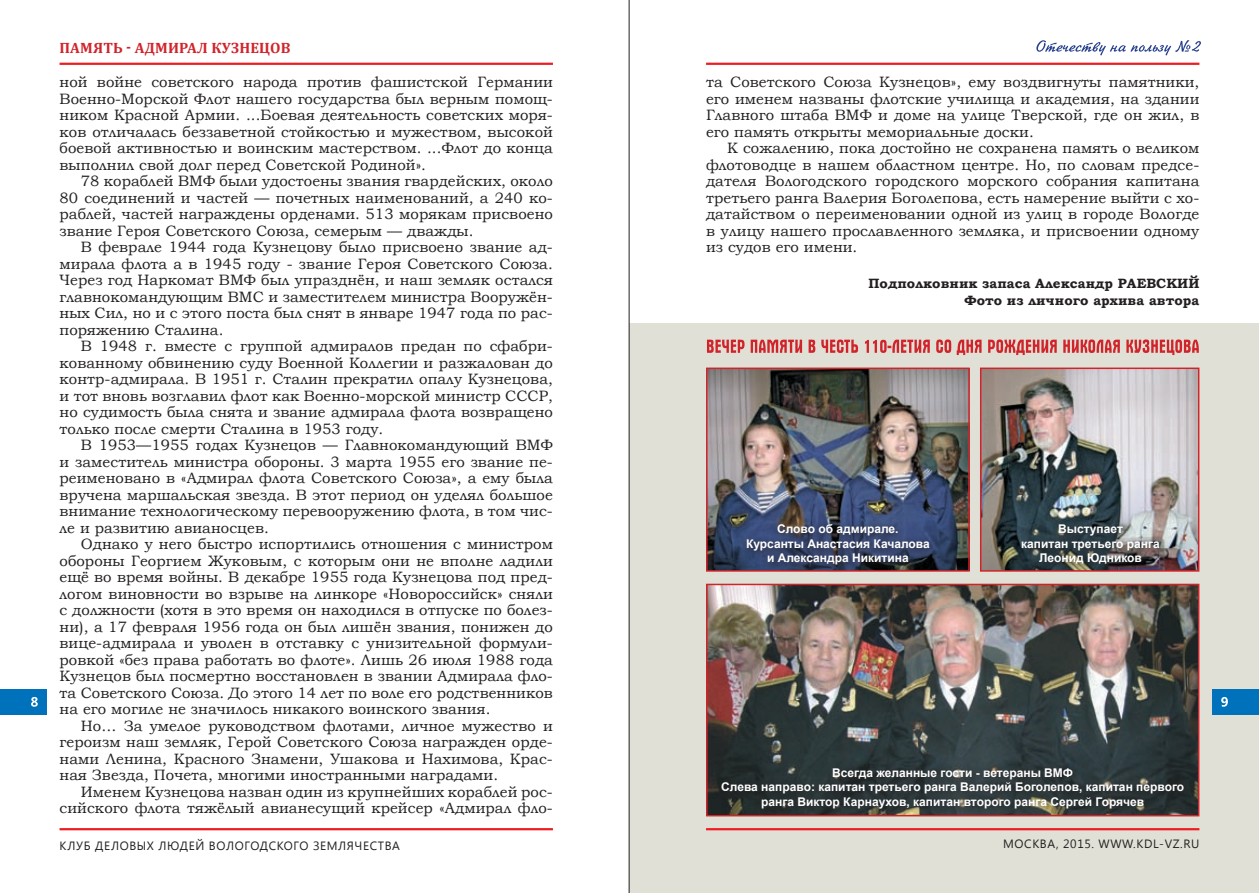
<style>
.page{position:relative;width:1259px;height:893px;background:#fff}
.page>*{position:absolute;margin:0;border:0;box-sizing:border-box;transform-origin:0 0}
.t1{font:15px/16.5px "Bookman Old Style";letter-spacing:.005em;color:#231f20;text-align:justify}
.t2{font:700 15px "Cambria";letter-spacing:.01em;color:#d1232a}
.t3{font:700 13.5px/16.5px "Bookman Old Style";letter-spacing:.005em;color:#231f20;text-align:right}
.t4{font:700 12px/14.4px "Arial";color:#fff;text-align:center}
.t5{font:12px "Segoe UI";letter-spacing:.05em;color:#231f20}
</style>
<div class="page">
<hr style="left:60px;top:828px;width:493px;height:2px;background:#ee1d23">
<hr style="left:60px;top:63px;width:493px;height:2px;background:#ee1d23">
<svg style="left:1036px;top:40px;width:165px;height:15px"></svg>
<hr style="left:706px;top:63px;width:493px;height:2px;background:#ee1d23">
<div style="left:629px;top:323px;width:630px;height:570px;background:#e1e0d6"></div>
<div style="left:0;top:689px;width:47px;height:25px;background:#0072bc"></div>
<svg style="left:31px;top:697px;width:7px;height:10px"></svg>
<div style="left:1212px;top:689px;width:47px;height:25px;background:#0072bc"></div>
<svg style="left:1221px;top:697px;width:6px;height:10px"></svg>
<img style="left:709px;top:587px;width:487px;height:226px">
<div style="left:706px;top:584px;width:493px;height:232px;border:2px solid #d1232a"></div>
<img style="left:709px;top:371px;width:257px;height:198px">
<div style="left:706px;top:368px;width:263px;height:204px;border:2px solid #d1232a"></div>
<img style="left:983px;top:371px;width:213px;height:198px">
<div style="left:980px;top:368px;width:219px;height:204px;border:2px solid #d1232a"></div>
<svg style="left:707px;top:339px;width:492px;height:16px"></svg>
<hr style="left:706px;top:828px;width:493px;height:2px;background:#ee1d23">
<img style="left:1014px;top:518px;width:153px;height:54px">
<svg style="left:740px;top:518px;width:198px;height:54px;background:#39405e"></svg>
<svg style="left:715px;top:762px;width:477px;height:55px;background:#343737"></svg>
<hr style="left:629px;top:0;width:1px;height:893px;background:#231f20">
<p class="t2" style="left:60px;top:38px;width:221px">Память - Адмирал Кузнецов</p>
<p class="t1" style="left:60px;top:74px;width:495px">ной войне советского народа против фашистской Германии Военно-Морской Флот нашего государства был верным помощ&shy;ником Красной Армии. ...Боевая деятельность советских моря&shy;ков отличалась беззаветной стойкостью и мужеством, высокой боевой активностью и воинским мастерством. ...Флот до конца выполнил свой долг перед Советской Родиной».</p>
<p class="t1" style="left:60px;top:173px;width:495px;text-indent:21px">78 кораблей ВМФ были удостоены звания гвардейских, около 80 соединений и частей — почетных наименований, а 240 ко&shy;раблей, частей награждены орденами. 513 морякам присвоено звание Героя Советского Союза, семерым — дважды.</p>
<p class="t1" style="left:60px;top:239px;width:495px;text-indent:21px">В феврале 1944 года Кузнецову было присвоено звание ад&shy;мирала флота а в 1945 году - звание Героя Советского Союза.<br>Через год Наркомат ВМФ был упразднён, и наш земляк остался главнокомандующим ВМС и заместителем министра Вооружён&shy;ных Сил, но и с этого поста был снят в январе 1947 года по рас&shy;поряжению Сталина.</p>
<p class="t1" style="left:60px;top:338px;width:495px;text-indent:21px">В 1948 г. вместе с группой адмиралов предан по сфабри&shy;кованному обвинению суду Военной Коллегии и разжалован до контр-адмирала. В 1951 г. Сталин прекратил опалу Кузнецова, и тот вновь возглавил флот как Военно-морской министр СССР, но судимость была снята и звание адмирала флота возвращено только после смерти Сталина в 1953 году.</p>
<p class="t1" style="left:60px;top:437px;width:495px;text-indent:21px">В 1953—1955 годах Кузнецов — Главнокомандующий ВМФ и заместитель министра обороны. 3 марта 1955 его звание пе&shy;реименовано в «Адмирал флота Советского Союза», а ему была вручена маршальская звезда. В этот период он уделял большое внимание технологическому перевооружению флота, в том чис&shy;ле и развитию авианосцев.</p>
<p class="t1" style="left:60px;top:536px;width:495px;text-indent:21px">Однако у него быстро испортились отношения с министром обороны Георгием Жуковым, с которым они не вполне ладили ещё во время войны. В декабре 1955 года Кузнецова под пред&shy;логом виновности во взрыве на линкоре «Новороссийск» сняли с должности (хотя в это время он находился в отпуске по болез&shy;ни), а 17 февраля 1956 года он был лишён звания, понижен до вице-адмирала и уволен в отставку с унизительной формули&shy;ровкой «без права работать во флоте». Лишь 26 июля 1988 года Кузнецов был посмертно восстановлен в звании Адмирала фло&shy;та Советского Союза. До этого 14 лет по воле его родственников на его могиле не значилось никакого воинского звания.</p>
<p class="t1" style="left:60px;top:717px;width:495px;text-indent:21px">Но… За умелое руководством флотами, личное мужество и героизм наш земляк, Герой Советского Союза награжден орде&shy;нами Ленина, Красного Знамени, Ушакова и Нахимова, Крас&shy;ная Звезда, Почета, многими иностранными наградами.</p>
<p class="t1" style="left:60px;top:783px;width:495px;text-align:right">Именем Кузнецова назван один из крупнейших кораблей рос&shy;сийского флота тяжёлый авианесущий крейсер «Адмирал фло-</p>
<p class="t5" style="left:60px;top:837px;width:342px">КЛУБ ДЕЛОВЫХ ЛЮДЕЙ ВОЛОГОДСКОГО ЗЕМЛЯЧЕСТВА</p>
<p class="t1" style="left:706px;top:74px;width:495px">та Советского Союза Кузнецов», ему воздвигнуты памятники, его именем названы флотские училища и академия, на здании Главного штаба ВМФ и доме на улице Тверской, где он жил, в его память открыты мемориальные доски.</p>
<p class="t1" style="left:706px;top:140px;width:495px;text-indent:21px">К сожалению, пока достойно не сохранена память о великом флотоводце в нашем областном центре. Но, по словам предсе&shy;дателя Вологодского городского морского собрания капитана третьего ранга Валерия Боголепова, есть намерение выйти с хо&shy;датайством о переименовании одной из улиц в городе Вологде в улицу нашего прославленного земляка, и присвоении одному из судов его имени.</p>
<p class="t3" style="left:868px;top:275px;width:332px">Подполковник запаса Александр РАЕВСКИЙ<br>Фото из личного архива автора</p>
<p class="t4" style="left:746px;top:522px;width:185px">Слово об адмирале.<br>Курсанты Анастасия Качалова и Александра Никитина</p>
<p class="t4" style="left:1021px;top:522px;width:140px">Выступает<br>капитан третьего ранга<br>Леонид Юдников</p>
<p class="t4" style="left:721px;top:765px;width:464px">Всегда желанные гости - ветераны ВМФ<br>Слева направо: капитан третьего ранга Валерий Боголепов, капитан первого ранга Виктор Карнаухов, капитан второго ранга Сергей Горячев</p>
<p class="t5" style="left:1003px;top:836px;width:198px">МОСКВА, 2015. WWW.KDL-VZ.RU</p>
</div>
